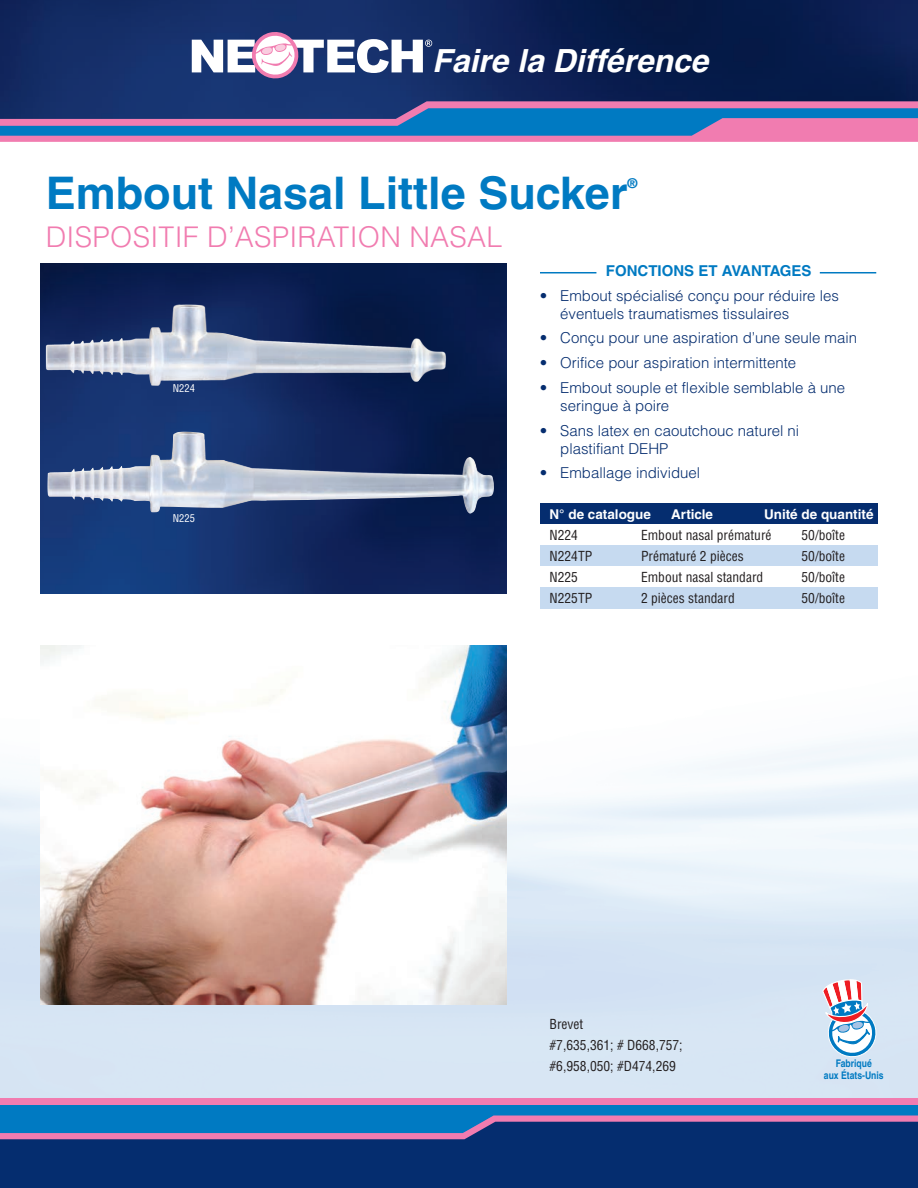
<style>
.page{position:relative;width:918px;height:1188px;background:#fff}
.page>*{position:absolute;margin:0;border:0;box-sizing:border-box;transform-origin:0 0}
.t1{font:700 45px "Helvetica LT Pro";color:#007ac2}
.t2{font:italic 700 31.8px "Helvetica";color:#fff}
.t3{font:300 28.5px "Helvetica LT Pro";letter-spacing:.01em;color:#f17cb0}
.t4{font:300 15px/18px "Helvetica LT Pro";color:#052d6f}
.t5{font:700 15px "Helvetica LT Pro";color:#007ac2}
.t6{font:condensed 13.5px/21px "Helvetica LT Pro";color:#231f20}
.t7{font:700 13.5px "Helvetica LT Pro";color:#fff}
.t8{font:700 13.5px "Helvetica LT Pro";color:#007ac2}
.t9{font:700 condensed 10.5px/12px "Helvetica LT Pro";color:#007ac2;text-align:center}
.t10{font:condensed 10.5px "Helvetica LT Pro";color:#fff}
</style>
<div class="page">
<img style="left:0;top:457px;width:918px;height:642px">
<img style="left:40px;top:263px;width:466px;height:331px">
<div style="left:0;top:1116px;width:918px;height:72px;background:#052d6f"></div>
<svg style="left:0;top:1105px;width:918px;height:34px"></svg>
<div style="left:0;top:1099px;width:918px;height:6px;background:#f17cb0"></div>
<hr style="left:540px;top:272px;width:56px;height:1px;background:#007ac2">
<hr style="left:820px;top:272px;width:56px;height:1px;background:#007ac2">
<img style="left:0;top:0;width:918px;height:101px">
<svg style="left:0;top:101px;width:918px;height:41px;background:#696caa"></svg>
<svg style="left:192px;top:32px;width:240px;height:49px"></svg>
<div style="left:540px;top:503px;width:338px;height:21px;background:#052d6f"></div>
<div style="left:540px;top:524px;width:338px;height:21px;background:#fff"></div>
<div style="left:540px;top:545px;width:338px;height:21px;background:#c6daf0"></div>
<div style="left:540px;top:566px;width:338px;height:22px;background:#fff"></div>
<div style="left:540px;top:588px;width:338px;height:21px;background:#c6daf0"></div>
<img style="left:47px;top:432px;width:448px;height:82px">
<img style="left:44px;top:304px;width:404px;height:82px">
<img style="left:40px;top:645px;width:466px;height:359px">
<svg style="left:822px;top:979px;width:54px;height:78px"></svg>
<h2 class="t2" style="left:432px;top:35px;width:278px">Faire la Différence</h2>
<h1 class="t1" style="left:46px;top:166px;width:583px">Embout Nasal Little Sucker</h1>
<p class="t8" style="left:628px;top:175px;width:11px">®</p>
<h3 class="t3" style="left:46px;top:219px;width:458px">DISPOSITIF D’ASPIRATION NASAL</h3>
<p class="t5" style="left:606px;top:262px;width:207px">FONCTIONS ET AVANTAGES</p>
<p class="t4" style="left:560px;top:286px;width:280px;text-indent:-20px">• Embout spécialisé conçu pour réduire les éventuels traumatismes tissulaires</p>
<p class="t4" style="left:540px;top:329px;width:319px">• Conçu pour une aspiration d’une seule main</p>
<p class="t4" style="left:540px;top:354px;width:258px">• Orifice pour aspiration intermittente</p>
<p class="t4" style="left:560px;top:378px;width:286px;text-indent:-20px">• Embout souple et flexible semblable à une seringue à poire</p>
<p class="t4" style="left:560px;top:421px;width:241px;text-indent:-20px">• Sans latex en caoutchouc naturel ni plastifiant DEHP</p>
<p class="t4" style="left:540px;top:464px;width:162px">• Emballage individuel</p>
<p class="t10" style="left:173px;top:382px;width:24px">N224</p>
<p class="t10" style="left:173px;top:511px;width:24px">N225</p>
<p class="t7" style="left:550px;top:506px;width:103px">N° de catalogue</p>
<p class="t7" style="left:671px;top:506px;width:44px">Article</p>
<p class="t7" style="left:764px;top:506px;width:111px">Unité de quantité</p>
<p class="t6" style="left:550px;top:524px;width:30px">N224</p>
<p class="t6" style="left:641px;top:524px;width:132px">Embout nasal prématuré</p>
<p class="t6" style="left:802px;top:524px;width:45px">50/boîte</p>
<p class="t6" style="left:550px;top:545px;width:44px">N224TP</p>
<p class="t6" style="left:641px;top:545px;width:104px">Prématuré 2 pièces</p>
<p class="t6" style="left:802px;top:545px;width:45px">50/boîte</p>
<p class="t6" style="left:550px;top:566px;width:30px">N225</p>
<p class="t6" style="left:641px;top:566px;width:124px">Embout nasal standard</p>
<p class="t6" style="left:802px;top:566px;width:45px">50/boîte</p>
<p class="t6" style="left:550px;top:587px;width:44px">N225TP</p>
<p class="t6" style="left:641px;top:587px;width:95px">2 pièces standard</p>
<p class="t6" style="left:802px;top:587px;width:45px">50/boîte</p>
<p class="t6" style="left:550px;top:1014px;width:135px">Brevet<br>#7,635,361; # D668,757; #6,958,050; #D474,269</p>
<p class="t9" style="left:824px;top:1057px;width:61px">Fabriqué<br>aux États-Unis</p>
</div>
